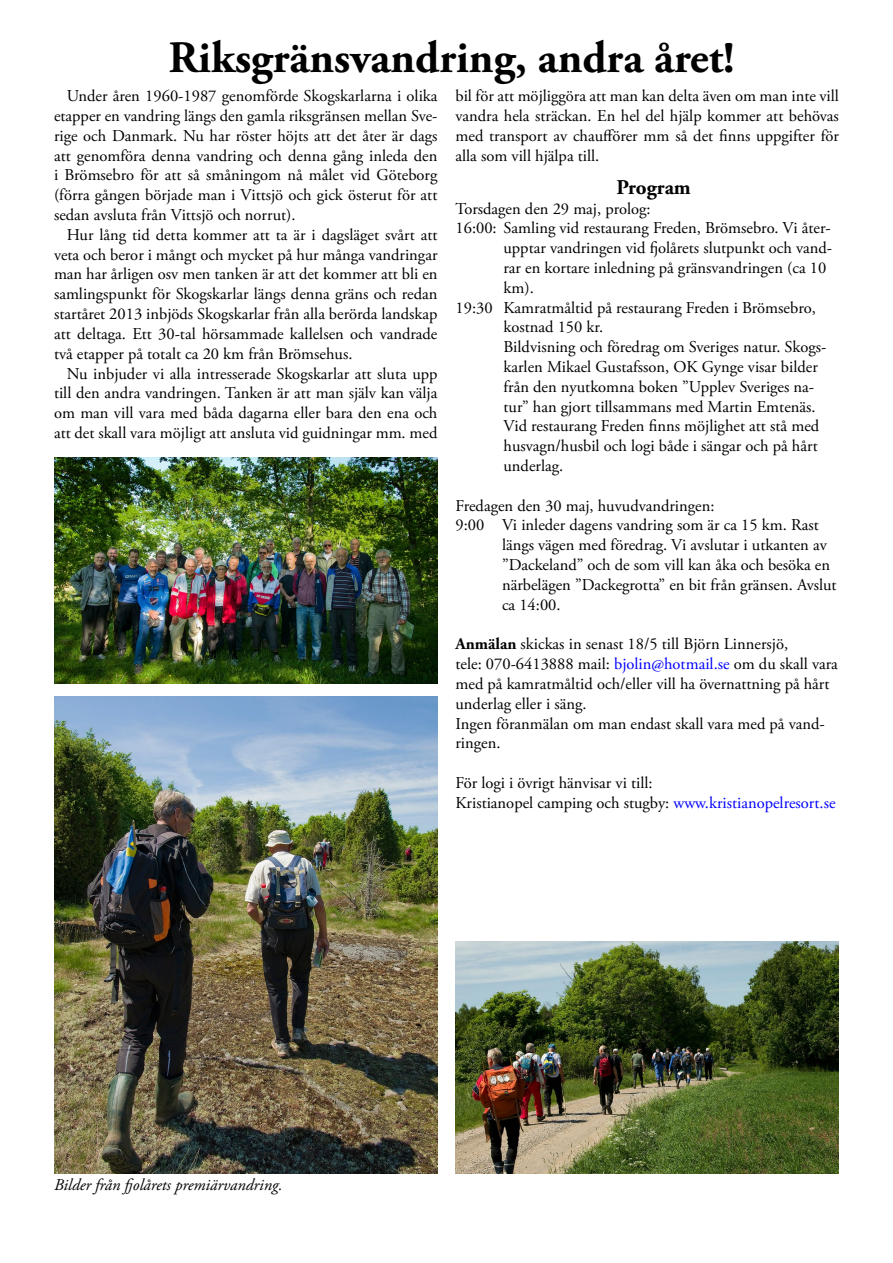
<style>
.page{position:relative;width:893px;height:1263px;background:#fff}
.page>*{position:absolute;margin:0;border:0;box-sizing:border-box;transform-origin:0 0}
.t1{font:700 45px "Adobe Garamond Pro";color:#000}
.t2{font:700 21px "Adobe Garamond Pro";color:#000}
.t3{font:16.5px/19.8px "Adobe Garamond Pro";color:#000}
.t4{font:italic 16.5px "Adobe Garamond Pro";color:#000}
.s1{font-weight:700}
.s2{color:#00f}
</style>
<div class="page">
<img style="left:54px;top:696px;width:384px;height:478px">
<img style="left:54px;top:458px;width:383px;height:225px">
<img style="left:455px;top:942px;width:384px;height:232px">
<p class="t1" style="left:168px;top:31px;width:568px">Riksgränsvandring, andra året!</p>
<p class="t3" style="left:54px;top:87px;width:385px;text-align:justify;text-indent:13px">Under åren 1960-1987 genomförde Skogskarlarna i olika etapper en vandring längs den gamla riksgränsen mellan Sve&shy;rige och Danmark. Nu har röster höjts att det åter är dags att genomföra denna vandring och denna gång inleda den i Brömsebro för att så småningom nå målet vid Göteborg (förra gången började man i Vittsjö och gick österut för att sedan avsluta från Vittsjö och norrut).</p>
<p class="t3" style="left:54px;top:225px;width:385px;text-align:justify;text-indent:13px">Hur lång tid detta kommer att ta är i dagsläget svårt att veta och beror i mångt och mycket på hur många vandringar man har årligen osv men tanken är att det kommer att bli en samlingspunkt för Skogskarlar längs denna gräns och redan startåret 2013 inbjöds Skogskarlar från alla berörda landskap att deltaga. Ett 30-tal hörsammade kallelsen och vandrade två etapper på totalt ca 20 km från Brömsehus.</p>
<p class="t3" style="left:54px;top:364px;width:385px;text-align:justify;text-indent:13px">Nu inbjuder vi alla intresserade Skogskarlar att sluta upp till den andra vandringen. Tanken är att man själv kan välja om man vill vara med båda dagarna eller bara den ena och att det skall vara möjligt att ansluta vid guidningar mm. med</p>
<p class="t3" style="left:455px;top:87px;width:385px;text-align:justify">bil för att möjliggöra att man kan delta även om man inte vill vandra hela sträckan. En hel del hjälp kommer att behövas med transport av chaufförer mm så det finns uppgifter för alla som vill hjälpa till.</p>
<p class="t2" style="left:616px;top:175px;width:76px">Program</p>
<p class="t3" style="left:455px;top:199px;width:197px">Torsdagen den 29 maj, prolog:</p>
<p class="t3" style="left:503px;top:219px;width:330px;text-indent:-48px">16:00: Samling vid restaurang Freden, Brömsebro. Vi åter&shy;upptar vandringen vid fjolårets slutpunkt och vand&shy;rar en kortare inledning på gränsvandringen (ca 10 km).</p>
<p class="t3" style="left:503px;top:298px;width:324px;text-indent:-48px">19:30 Kamratmåltid på restaurang Freden i Brömsebro, kostnad 150 kr.<br>Bildvisning och föredrag om Sveriges natur. Skogs&shy;karlen Mikael Gustafsson, OK Gynge visar bilder från den nyutkomna boken ”Upplev Sveriges na&shy;tur” han gjort tillsammans med Martin Emtenäs.<br>Vid restaurang Freden finns möjlighet att stå med husvagn/husbil och logi både i sängar och på hårt underlag.</p>
<p class="t3" style="left:455px;top:496px;width:261px">Fredagen den 30 maj, huvudvandringen:</p>
<p class="t3" style="left:502px;top:516px;width:336px;text-indent:-46px">9:00 Vi inleder dagens vandring som är ca 15 km. Rast längs vägen med föredrag. Vi avslutar i utkanten av ”Dackeland” och de som vill kan åka och besöka en närbelägen ”Dackegrotta” en bit från gränsen. Avslut ca 14:00.</p>
<p class="t3" style="left:455px;top:635px;width:384px"><span class="s1">Anmälan</span> skickas in senast 18/5 till Björn Linnersjö,<br>tele: 070-6413888 mail: <span class="s2">bjolin@hotmail.se</span> om du skall vara med på kamratmåltid och/eller vill ha övernattning på hårt underlag eller i säng.</p>
<p class="t3" style="left:455px;top:714px;width:371px">Ingen föranmälan om man endast skall vara med på vand&shy;ringen.</p>
<p class="t3" style="left:455px;top:773px;width:382px">För logi i övrigt hänvisar vi till:<br>Kristianopel camping och stugby: <span class="s2">www.kristianopelresort.se</span></p>
<p class="t4" style="left:54px;top:1175px;width:230px">Bilder från fjolårets premiärvandring.</p>
</div>
